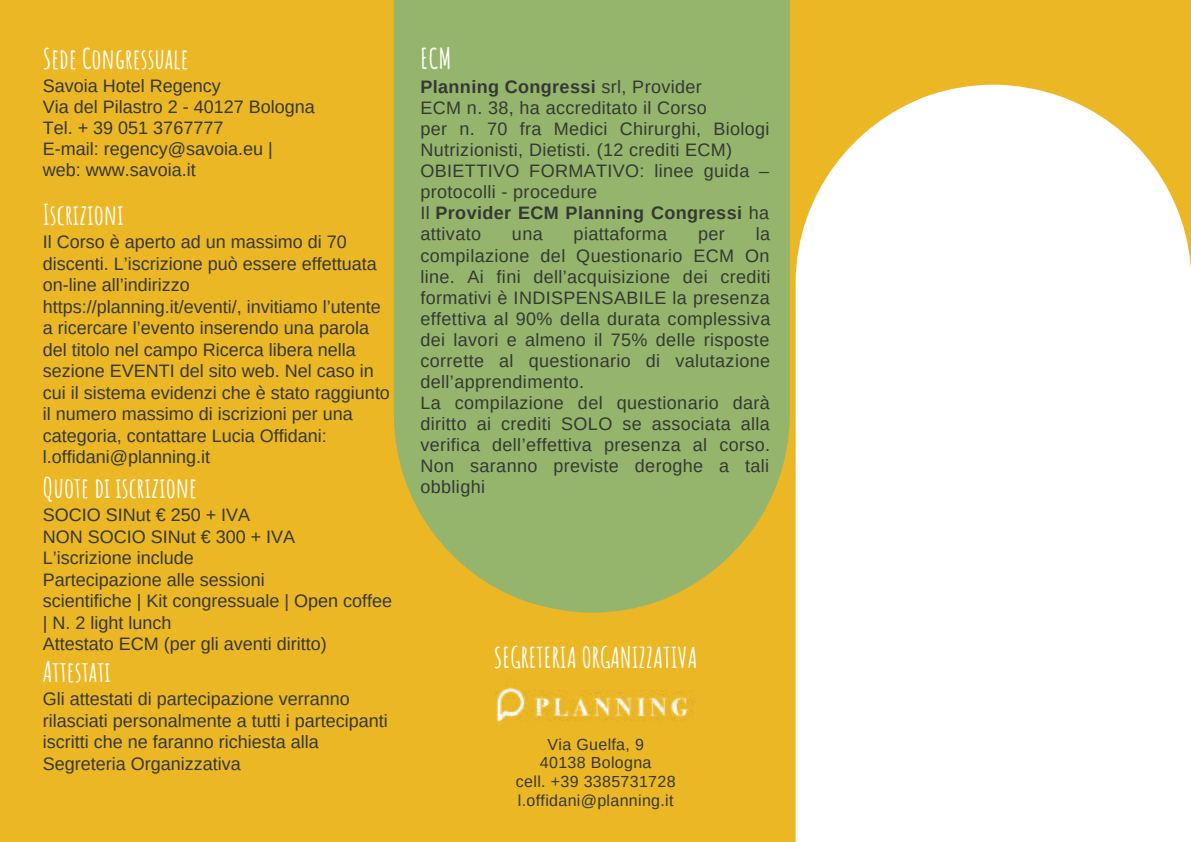
<style>
.page{position:relative;width:1191px;height:842px;background:#fff}
.page>*{position:absolute;margin:0;border:0;box-sizing:border-box;transform-origin:0 0}
.t1{font:700 28px "Amatic SC";color:#fff}
.t2{font:18px/21.6px "Arimo";color:#353834}
.t3{font:18px/21px "Arimo";letter-spacing:.02em;color:#353834}
.t4{font:16px/18.6px "Arimo";letter-spacing:.02em;color:#353834;text-align:center}
.s1{font-weight:700}
</style>
<div class="page">
<div style="left:0;top:0;width:1191px;height:841px;background:#ebb725"></div>
<svg style="left:394px;top:0;width:396px;height:612px;background:#9ab567"></svg>
<div style="left:796px;top:85px;width:395px;height:756px;background:#fff"></div>
<img style="left:495px;top:687px;width:200px;height:35px">
<h1 class="t1" style="left:43px;top:41px;width:147px">Sede Congressuale</h1>
<p class="t2" style="left:43px;top:75px;width:274px;line-height:21px">Savoia Hotel Regency<br>Via del Pilastro 2 - 40127 Bologna<br>Tel. + 39 051 3767777<br>E-mail: regency@savoia.eu | web: www.savoia.it</p>
<h1 class="t1" style="left:43px;top:197px;width:82px">Iscrizioni</h1>
<p class="t2" style="left:43px;top:231px;width:349px">Il Corso è aperto ad un massimo di 70 discenti. L’iscrizione può essere effettuata on-line all’indirizzo https://planning.it/eventi/, invitiamo l’utente a ricercare l’evento inserendo una parola del titolo nel campo Ricerca libera nella sezione EVENTI del sito web. Nel caso in cui il sistema evidenzi che è stato raggiunto il numero massimo di iscrizioni per una categoria, contattare Lucia Offidani: l.offidani@planning.it</p>
<h1 class="t1" style="left:43px;top:469px;width:156px">Quote di iscrizione</h1>
<p class="t2" style="left:43px;top:504px;width:351px">SOCIO SINut € 250 + IVA<br>NON SOCIO SINut € 300 + IVA<br>L’iscrizione include<br>Partecipazione alle sessioni<br>scientifiche | Kit congressuale | Open coffee | N. 2 light lunch<br>Attestato ECM (per gli aventi diritto)</p>
<h1 class="t1" style="left:43px;top:653px;width:70px">Attestati</h1>
<p class="t2" style="left:43px;top:688px;width:347px">Gli attestati di partecipazione verranno rilasciati personalmente a tutti i partecipanti iscritti che ne faranno richiesta alla Segreteria Organizzativa</p>
<h1 class="t1" style="left:420px;top:41px;width:33px">ECM</h1>
<p class="t3" style="left:420px;top:76px;width:351px"><span class="s1">Planning Congressi</span> srl, Provider<br>ECM n. 38, ha accreditato il Corso<br>per n. 70 fra Medici Chirurghi, Biologi<br>Nutrizionisti, Dietisti. (12 crediti ECM)<br>OBIETTIVO FORMATIVO: linee guida – protocolli - procedure<br>Il <span class="s1">Provider ECM Planning Congressi</span> ha attivato</p>
<p class="t3" style="left:420px;top:224px;width:352px;text-indent:335px">la compilazione del Questionario ECM On line. Ai fini dell’acquisizione dei crediti formativi è INDISPENSABILE la presenza effettiva al 90% della durata complessiva dei lavori e almeno il 75% delle risposte corrette al questionario di valutazione dell’apprendimento.<br>La compilazione del questionario darà diritto ai crediti SOLO se associata alla verifica dell’effettiva presenza al corso.<br>Non saranno previste deroghe a tali obblighi</p>
<p class="t2" style="left:512px;top:223px;width:32px">una</p>
<p class="t3" style="left:574px;top:224px;width:95px">piattaforma</p>
<p class="t2" style="left:698px;top:223px;width:28px">per</p>
<h1 class="t1" style="left:494px;top:639px;width:205px">SEGRETERIA ORGANIZZATIVA</h1>
<p class="t4" style="left:516px;top:734px;width:161px">Via Guelfa, 9<br>40138 Bologna<br>cell. +39 3385731728 l.offidani@planning.it</p>
</div>
